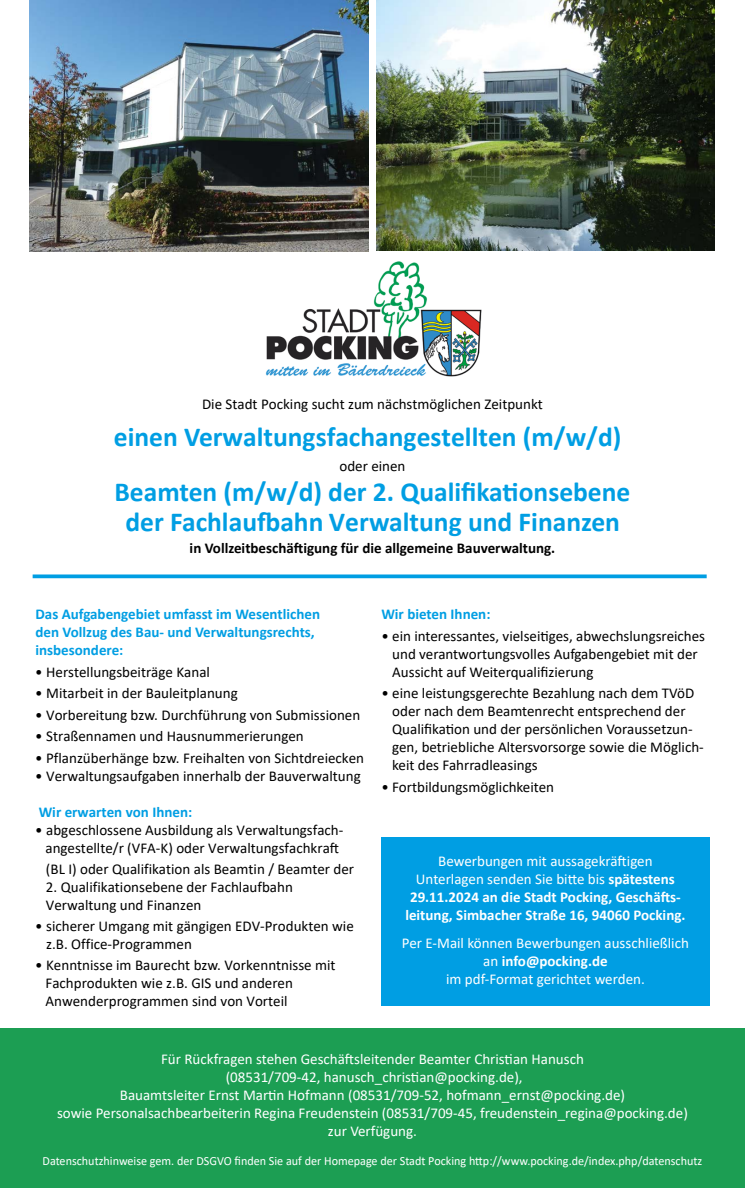
<style>
.page{position:relative;width:745px;height:1188px;background:#fff}
.page>*{position:absolute;margin:0;border:0;box-sizing:border-box;transform-origin:0 0}
.t1{font:700 27.5px/30px "Calibri";color:#009ee3;text-align:center}
.t2{font:15px/18px "Calibri";color:#000}
.t3{font:15px/18px "Calibri";color:#fff;text-align:center}
.t4{font:700 15px/18px "Calibri";color:#fff;text-align:center}
.t5{font:700 15px/18px "Calibri";color:#009ee3}
.t6{font:700 15px "Calibri";color:#000}
.t7{font:12.5px "Calibri";color:#fff}
.s1{font-weight:400}
.s2{font-weight:700}
</style>
<div class="page">
<svg style="left:33px;top:574px;width:673px;height:4px;background:#1fa9e6"></svg>
<div style="left:0;top:1028px;width:744px;height:159px;background:#1c9e53"></div>
<div style="left:381px;top:837px;width:328px;height:168px;background:#009ee3"></div>
<img style="left:265px;top:261px;width:216px;height:115px">
<img style="left:30px;top:0;width:338px;height:251px">
<img style="left:376px;top:0;width:338px;height:250px">
<p class="t2" style="left:202px;top:395px;width:342px">Die Stadt Pocking sucht zum nächstmöglichen Zeitpunkt</p>
<h1 class="t1" style="left:114px;top:421px;width:508px">einen Verwaltungsfachangestellten (m/w/d)</h1>
<p class="t2" style="left:339px;top:456px;width:67px">oder einen</p>
<h1 class="t1" style="left:114px;top:476px;width:517px">Beamten (m/w/d) der 2. Qualifikationsebene der Fachlaufbahn Verwaltung und Finanzen</h1>
<p class="t6" style="left:189px;top:537px;width:367px">in Vollzeitbeschäftigung für die allgemeine Bauverwaltung.</p>
<p class="t5" style="left:35px;top:604px;width:286px">Das Aufgabengebiet umfasst im Wesentlichen den Vollzug des Bau- und Verwaltungsrechts, insbesondere:</p>
<p class="t2" style="left:35px;top:662px;width:176px">• Herstellungsbeiträge Kanal</p>
<p class="t2" style="left:35px;top:683px;width:204px">• Mitarbeit in der Bauleitplanung</p>
<p class="t2" style="left:35px;top:705px;width:326px">• Vorbereitung bzw. Durchführung von Submissionen</p>
<p class="t2" style="left:35px;top:726px;width:270px">• Straßennamen und Hausnummerierungen</p>
<p class="t2" style="left:35px;top:748px;width:330px">• Pflanzüberhänge bzw. Freihalten von Sichtdreiecken</p>
<p class="t2" style="left:35px;top:766px;width:327px">• Verwaltungsaufgaben innerhalb der Bauverwaltung</p>
<p class="t5" style="left:39px;top:802px;width:155px">Wir erwarten von Ihnen:</p>
<p class="t2" style="left:35px;top:820px;width:309px;text-align:center">• abgeschlossene Ausbildung als Verwaltungsfach&shy;angestellte/r (VFA-K) oder Verwaltungsfachkraft</p>
<p class="t2" style="left:46px;top:859px;width:309px">(BL I) oder Qualifikation als Beamtin / Beamter der</p>
<p class="t2" style="left:46px;top:877px;width:248px">2. Qualifikationsebene der Fachlaufbahn<br>Verwaltung und Finanzen</p>
<p class="t2" style="left:46px;top:915px;width:309px;text-indent:-11px">• sicherer Umgang mit gängigen EDV-Produkten wie z.B. Office-Programmen</p>
<p class="t2" style="left:45px;top:955px;width:291px;text-indent:-10px">• Kenntnisse im Baurecht bzw. Vorkenntnisse mit<br>Fachprodukten wie z.B. GIS und anderen<br>Anwenderprogrammen sind von Vorteil</p>
<p class="t5" style="left:381px;top:604px;width:111px">Wir bieten Ihnen:</p>
<p class="t2" style="left:392px;top:626px;width:314px;text-indent:-11px">• ein interessantes, vielseitiges, abwechslungsreiches und verantwortungsvolles Aufgabengebiet mit der<br>Aussicht auf Weiterqualifizierung</p>
<p class="t2" style="left:392px;top:683px;width:313px;text-indent:-11px">• eine leistungsgerechte Bezahlung nach dem TVöD oder nach dem Beamtenrecht entsprechend der Qualifikation und der persönlichen Voraussetzun&shy;gen, betriebliche Altersvorsorge sowie die Möglich&shy;keit des Fahrradleasings</p>
<p class="t2" style="left:381px;top:777px;width:174px">• Fortbildungsmöglichkeiten</p>
<p class="t4" style="left:405px;top:851px;width:281px"><span class="s1">Bewerbungen mit aussagekräftigen Unterlagen senden Sie bitte bis</span> spätestens 29.11.2024 an die Stadt Pocking, Geschäfts&shy;leitung, Simbacher Straße 16, 94060 Pocking.</p>
<p class="t3" style="left:401px;top:933px;width:288px">Per E-Mail können Bewerbungen ausschließlich an <span class="s2">info@pocking.de<br></span>im pdf-Format gerichtet werden.</p>
<p class="t3" style="left:57px;top:1049px;width:632px">Für Rückfragen stehen Geschäftsleitender Beamter Christian Hanusch<br>(08531/709-42, hanusch_christian@pocking.de),<br>Bauamtsleiter Ernst Martin Hofmann (08531/709-52, hofmann_ernst@pocking.de)<br>sowie Personalsachbearbeiterin Regina Freudenstein (08531/709-45, freudenstein_regina@pocking.de) zur Verfügung.</p>
<p class="t7" style="left:42px;top:1152px;width:660px">Datenschutzhinweise gem. der DSGVO finden Sie auf der Homepage der Stadt Pocking http://www.pocking.de/index.php/datenschutz</p>
</div>
